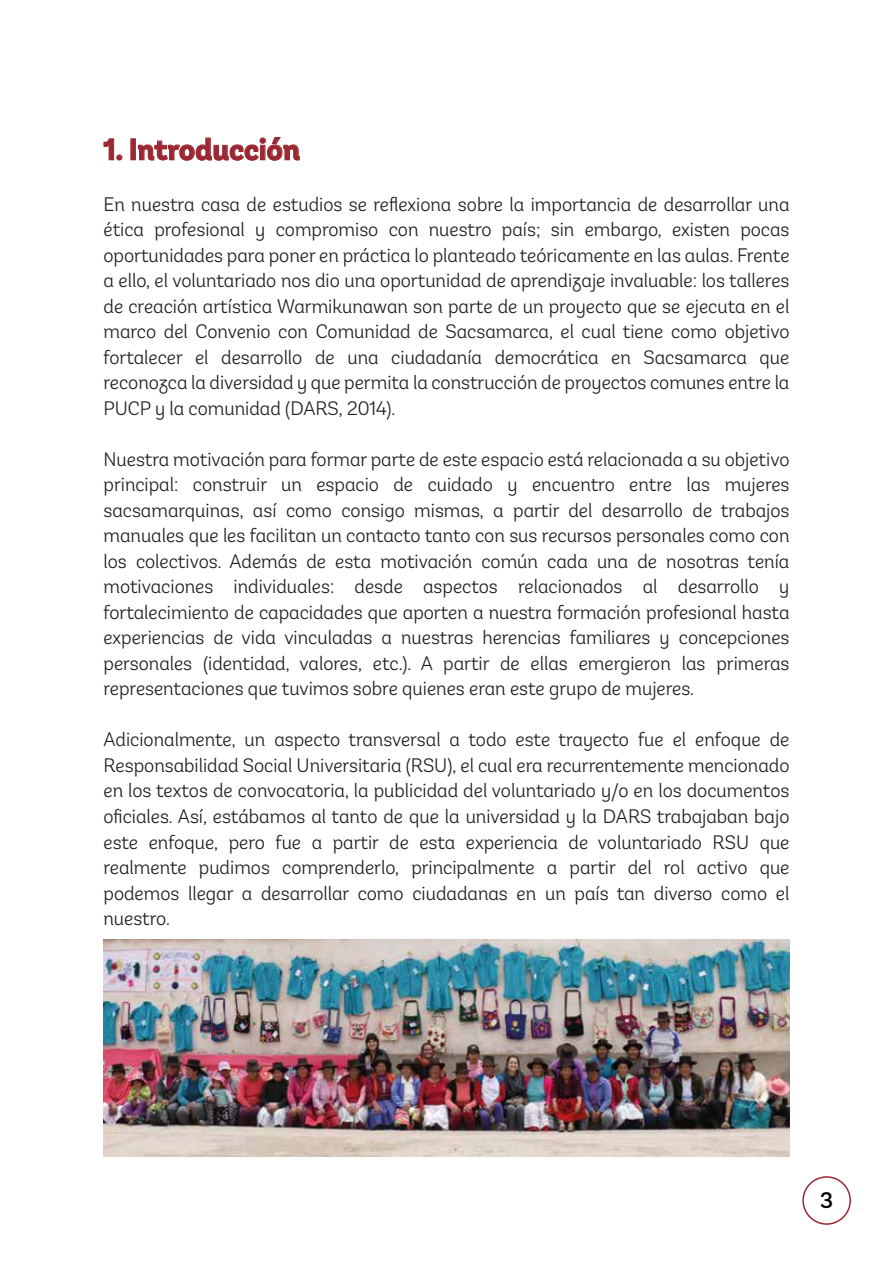
<style>
.page{position:relative;width:893px;height:1263px;background:#fff}
.page>*{position:absolute;margin:0;border:0;box-sizing:border-box;transform-origin:0 0}
.t1{font:700 30px "Andes Neue Alt 2";color:#9b2732}
.t2{font:500 22.5px "Andes Neue Alt 2";color:#000}
.t3{font:300 19.5px/25.5px "Andes Neue Alt 2";color:#1d1d1b;text-align:justify}
</style>
<div class="page">
<svg style="left:104px;top:138px;width:18px;height:22px"></svg>
<div style="left:131px;top:139px;width:5px;height:21px;border:1px solid #9b2732"></div>
<svg style="left:138px;top:137px;width:162px;height:24px"></svg>
<div style="left:802px;top:1176px;width:49px;height:49px;border:2px solid #9b2732;border-radius:50%"></div>
<img style="left:103px;top:939px;width:686px;height:218px">
<h1 class="t1" style="left:104px;top:129px;width:198px">1. Introducción</h1>
<p class="t3" style="left:104px;top:191px;width:687px">En nuestra casa de estudios se reflexiona sobre la importancia de desarrollar una ética profesional y compromiso con nuestro país; sin embargo, existen pocas oportunidades para poner en práctica lo planteado teóricamente en las aulas. Frente a ello, el voluntariado nos dio una oportunidad de aprendizaje invaluable: los talleres de creación artística Warmikunawan son parte de un proyecto que se ejecuta en el marco del Convenio con Comunidad de Sacsamarca, el cual tiene como objetivo fortalecer el desarrollo de una ciudadanía democrática en Sacsamarca que reconozca la diversidad y que permita la construcción de proyectos comunes entre la PUCP y la comunidad (DARS, 2014).</p>
<p class="t3" style="left:104px;top:446px;width:687px">Nuestra motivación para formar parte de este espacio está relacionada a su objetivo principal: construir un espacio de cuidado y encuentro entre las mujeres sacsamarquinas, así como consigo mismas, a partir del desarrollo de trabajos manuales que les facilitan un contacto tanto con sus recursos personales como con los colectivos. Además de esta motivación común cada una de nosotras tenía motivaciones individuales: desde aspectos relacionados al desarrollo y fortalecimiento de capacidades que aporten a nuestra formación profesional hasta experiencias de vida vinculadas a nuestras herencias familiares y concepciones personales (identidad, valores, etc.). A partir de ellas emergieron las primeras representaciones que tuvimos sobre quienes eran este grupo de mujeres.</p>
<p class="t3" style="left:104px;top:727px;width:687px">Adicionalmente, un aspecto transversal a todo este trayecto fue el enfoque de Responsabilidad Social Universitaria (RSU), el cual era recurrentemente mencionado en los textos de convocatoria, la publicidad del voluntariado y/o en los documentos oficiales. Así, estábamos al tanto de que la universidad y la DARS trabajaban bajo este enfoque, pero fue a partir de esta experiencia de voluntariado RSU que realmente pudimos comprenderlo, principalmente a partir del rol activo que podemos llegar a desarrollar como ciudadanas en un país tan diverso como el nuestro.</p>
<p class="t2" style="left:820px;top:1186px;width:14px">3</p>
</div>
